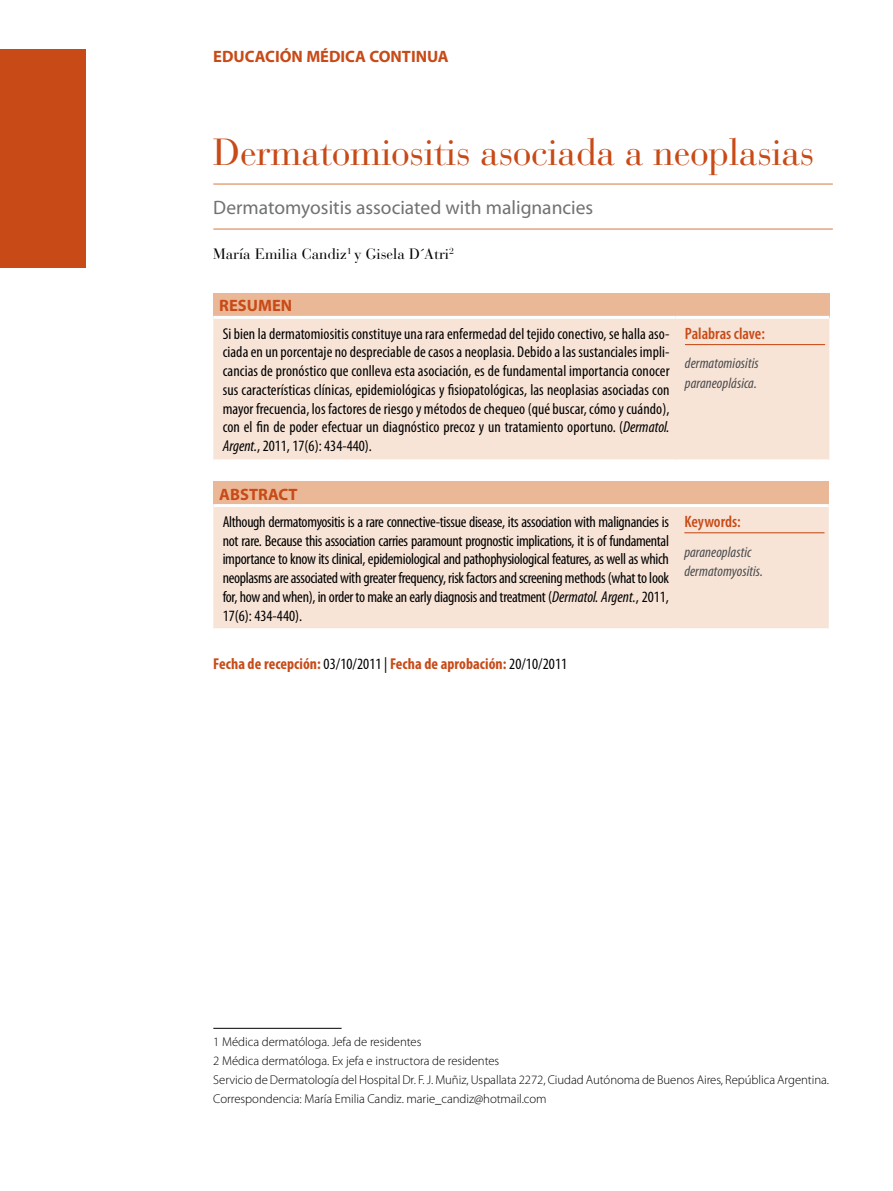
<style>
.page{position:relative;width:893px;height:1191px;background:#fff}
.page>*{position:absolute;margin:0;border:0;box-sizing:border-box;transform-origin:0 0}
.t1{font:37.5px "Bauer Bodoni";letter-spacing:-.01em;color:#c84a17}
.t2{font:19.5px "Myriad Pro";color:#707172}
.t3{font:700 16.5px "Myriad Pro";color:#c84a17}
.t4{font:600 condensed 16.5px "Myriad Pro";color:#c84a17}
.t5{font:condensed 15.75px/18.8px "Myriad Pro";color:#000;text-align:justify}
.t6{font:700 condensed 15.75px "Myriad Pro";letter-spacing:.005em;color:#c84a17}
.t7{font:italic condensed 15px/19.5px "Myriad Pro";letter-spacing:.005em;color:#4b4b4d}
.t8{font:15px "Bauer Bodoni";color:#000}
.t9{font:300 12.75px/18.8px "Myriad Pro";letter-spacing:-.005em;color:#000}
.s1{font-style:italic}
.s2{font-weight:400;color:#000}
</style>
<div class="page">
<div style="left:213px;top:293px;width:616px;height:24px;background:#eab896"></div>
<div style="left:213px;top:319px;width:616px;height:140px;background:#f7e4d7"></div>
<hr style="left:213px;top:316px;width:463px;height:3px;background:#fff">
<hr style="left:676px;top:316px;width:153px;height:3px;background:#fff">
<hr style="left:685px;top:344px;width:140px;height:1px;background:#c84a17">
<div style="left:213px;top:481px;width:616px;height:24px;background:#eab896"></div>
<div style="left:213px;top:507px;width:616px;height:121px;background:#f7e4d7"></div>
<hr style="left:213px;top:504px;width:462px;height:3px;background:#fff">
<hr style="left:675px;top:504px;width:154px;height:3px;background:#fff">
<hr style="left:684px;top:532px;width:140px;height:1px;background:#c84a17">
<hr style="left:213px;top:228px;width:620px;height:2px;background:#e4a67d">
<hr style="left:213px;top:183px;width:620px;height:2px;background:#e4a67d">
<div style="left:0;top:50px;width:85px;height:218px;background:#c84a17"></div>
<hr style="left:213px;top:1028px;width:129px;height:1px;background:#000">
<p class="t3" style="left:213px;top:46px;width:237px">EDUCACIÓN MÉDICA CONTINUA</p>
<h1 class="t1" style="left:213px;top:130px;width:603px">Dermatomiositis asociada a neoplasias</h1>
<p class="t2" style="left:213px;top:195px;width:381px">Dermatomyositis associated with malignancies</p>
<p class="t8" style="left:213px;top:244px;width:242px">María Emilia Candiz<sup>1</sup> y Gisela D´Atri<sup>2</sup></p>
<p class="t3" style="left:219px;top:295px;width:74px">RESUMEN</p>
<p class="t5" style="left:223px;top:324px;width:448px">Si bien la dermatomiositis constituye una rara enfermedad del tejido conectivo, se halla aso&shy;ciada en un porcentaje no despreciable de casos a neoplasia. Debido a las sustanciales impli&shy;cancias de pronóstico que conlleva esta asociación, es de fundamental importancia conocer sus características clínicas, epidemiológicas y fisiopatológicas, las neoplasias asociadas con mayor frecuencia, los factores de riesgo y métodos de chequeo (qué buscar, cómo y cuándo), con el fin de poder efectuar un diagnóstico precoz y un tratamiento oportuno. (<span class="s1">Dermatol.<br>Argent.</span>, 2011, 17(6): 434-440).</p>
<p class="t4" style="left:685px;top:323px;width:81px">Palabras clave:</p>
<p class="t7" style="left:685px;top:353px;width:75px">dermatomiositis paraneoplásica.</p>
<p class="t3" style="left:219px;top:483px;width:80px">ABSTRACT</p>
<p class="t5" style="left:223px;top:512px;width:448px">Although dermatomyositis is a rare connective-tissue disease, its association with malignancies is not rare. Because this association carries paramount prognostic implications, it is of fundamental importance to know its clinical, epidemiological and pathophysiological features, as well as which neoplasms are associated with greater frequency, risk factors and screening methods (what to look for, how and when), in order to make an early diagnosis and treatment (<span class="s1">Dermatol. Argent.</span>, 2011, 17(6): 434-440).</p>
<p class="t4" style="left:684px;top:511px;width:58px">Keywords:</p>
<p class="t7" style="left:684px;top:541px;width:80px">paraneoplastic dermatomyositis.</p>
<p class="t6" style="left:213px;top:653px;width:355px">Fecha de recepción: <span class="s2">03/10/2011 |</span> Fecha de aprobación: <span class="s2">20/10/2011</span></p>
<p class="t9" style="left:213px;top:1032px;width:617px">1 Médica dermatóloga. Jefa de residentes<br>2 Médica dermatóloga. Ex jefa e instructora de residentes<br>Servicio de Dermatología del Hospital Dr. F. J. Muñiz, Uspallata 2272, Ciudad Autónoma de Buenos Aires, República Argentina.<br>Correspondencia: María Emilia Candiz. marie_candiz@hotmail.com</p>
</div>
